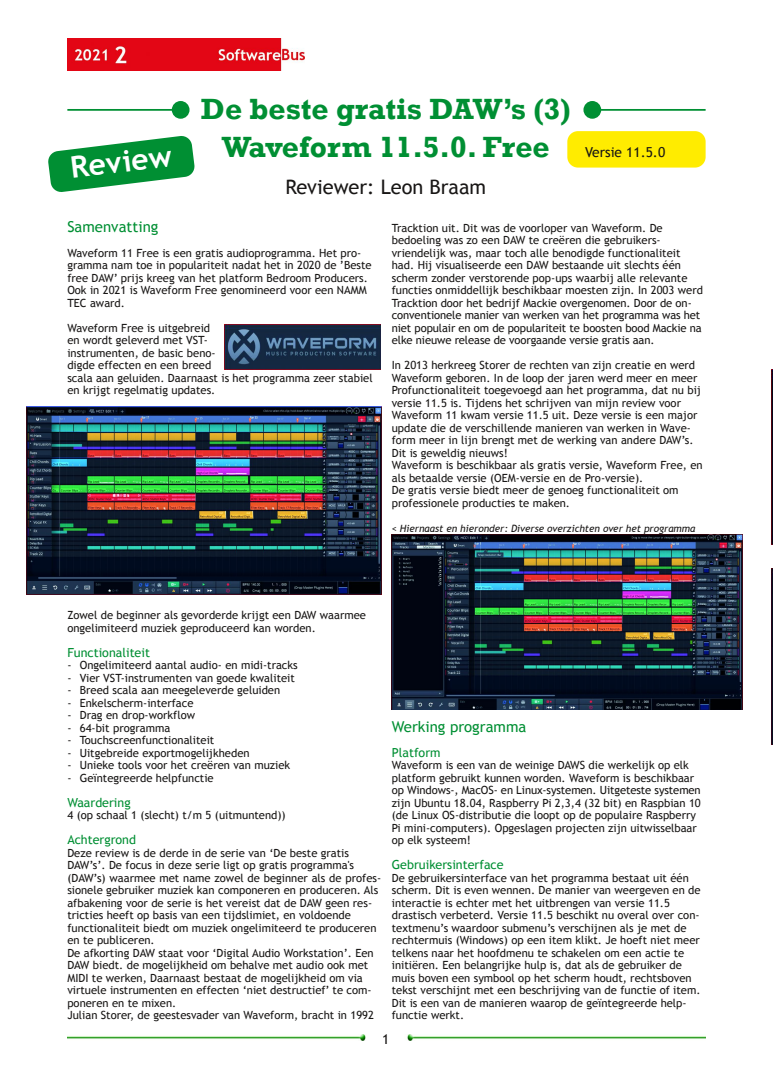
<style>
.page{position:relative;width:773px;height:1081px;background:#fff}
.page>*{position:absolute;margin:0;border:0;box-sizing:border-box;transform-origin:0 0}
.t1{font:700 30px/37.5px "Rockwell";color:#008f33;text-align:center}
.t2{font:700 30px "Trebuchet MS";color:#fff}
.t3{font:20px "Trebuchet MS";color:#181615}
.t4{font:15px "Trebuchet MS";color:#008f33}
.t5{font:13.75px "Trebuchet MS";color:#181615}
.t6{font:12.5px "Trebuchet MS";color:#008f33}
.t7{font:11.25px/12.5px "Trebuchet MS";color:#181615}
.t8{font:italic 10px "Trebuchet MS";color:#181615}
</style>
<div class="page">
<img style="left:67px;top:39px;width:237px;height:32px">
<img style="left:67px;top:1035px;width:299px;height:5px">
<img style="left:407px;top:1035px;width:298px;height:5px">
<hr style="left:592px;top:109px;width:113px;height:2px;background:#008f33">
<div style="left:583px;top:101px;width:18px;height:18px;background:#008f33;border-radius:50%"></div>
<hr style="left:67px;top:109px;width:114px;height:2px;background:#008f33">
<div style="left:172px;top:101px;width:17px;height:18px;background:#008f33;border-radius:50%"></div>
<svg style="left:48px;top:136px;width:147px;height:56px"></svg>
<div style="left:567px;top:131px;width:138px;height:37px;background:#ffec00;border-radius:11px"></div>
<img style="left:225px;top:324px;width:156px;height:46px">
<img style="left:27px;top:407px;width:354px;height:187px">
<img style="left:392px;top:534px;width:350px;height:176px">
<img style="left:771px;top:369px;width:1px;height:175px">
<img style="left:771px;top:568px;width:1px;height:177px">
<h1 class="t1" style="left:201px;top:90px;width:371px">De beste gratis DAW’s (3)<br>Waveform 11.5.0. Free</h1>
<h2 class="t3" style="left:285px;top:175px;width:202px">Reviewer: Leon Braam</h2>
<h1 class="t2" style="left:68px;top:150px;width:104px;rotate:-7deg">Review</h1>
<p class="t5" style="left:585px;top:144px;width:82px">Versie 11.5.0</p>
<h3 class="t4" style="left:67px;top:218px;width:93px">Samenvatting</h3>
<p class="t7" style="left:67px;top:246px;width:306px">Waveform 11 Free is een gratis audioprogramma. Het pro‐ gramma nam toe in populariteit nadat het in 2020 de ’Beste free DAW’ prijs kreeg van het platform Bedroom Producers.<br>Ook in 2021 is Waveform Free genomineerd voor een NAMM TEC award.</p>
<p class="t7" style="left:67px;top:321px;width:307px">Waveform Free is uitgebreid<br>en wordt geleverd met VST‐<br>instrumenten, de basic beno‐<br>digde effecten en een breed<br>scala aan geluiden. Daarnaast is het programma zeer stabiel en krijgt regelmatig updates.</p>
<p class="t7" style="left:392px;top:221px;width:312px">Tracktion uit. Dit was de voorloper van Waveform. De bedoeling was zo een DAW te creëren die gebruikers‐ vriendelijk was, maar toch alle benodigde functionaliteit had. Hij visualiseerde een DAW bestaande uit slechts één scherm zonder verstorende pop‐ups waarbij alle relevante functies onmiddellijk beschikbaar moesten zijn. In 2003 werd Tracktion door het bedrijf Mackie overgenomen. Door de on‐ conventionele manier van werken van het programma was het niet populair en om de populariteit te boosten bood Mackie na elke nieuwe release de voorgaande versie gratis aan.</p>
<p class="t7" style="left:392px;top:359px;width:312px">In 2013 herkreeg Storer de rechten van zijn creatie en werd Waveform geboren. In de loop der jaren werd meer en meer Profunctionaliteit toegevoegd aan het programma, dat nu bij versie 11.5 is. Tijdens het schrijven van mijn review voor Waveform 11 kwam versie 11.5 uit. Deze versie is een major update die de verschillende manieren van werken in Wave‐ form meer in lijn brengt met de werking van andere DAW’s.<br>Dit is geweldig nieuws!<br>Waveform is beschikbaar als gratis versie, Waveform Free, en als betaalde versie (OEM‐versie en de Pro‐versie).<br>De gratis versie biedt meer de genoeg functionaliteit om professionele producties te maken.</p>
<p class="t8" style="left:391px;top:522px;width:305px">&lt; Hiernaast en hieronder: Diverse overzichten over het programma</p>
<p class="t7" style="left:67px;top:609px;width:300px">Zowel de beginner als gevorderde krijgt een DAW waarmee ongelimiteerd muziek geproduceerd kan worden.</p>
<p class="t6" style="left:67px;top:645px;width:84px">Functionaliteit</p>
<p class="t7" style="left:67px;top:659px;width:232px">‐ Ongelimiteerd aantal audio‐ en midi‐tracks ‐ Vier VST‐instrumenten van goede kwaliteit ‐ Breed scala aan meegeleverde geluiden<br>‐ Enkelscherm‐interface<br>‐ Drag en drop‐workflow<br>‐ 64‐bit programma<br>‐ Touchscreenfunctionaliteit<br>‐ Uitgebreide exportmogelijkheden<br>‐ Unieke tools voor het creëren van muziek<br>‐ Geïntegreerde helpfunctie</p>
<p class="t6" style="left:67px;top:795px;width:65px">Waardering</p>
<p class="t7" style="left:67px;top:809px;width:220px">4 (op schaal 1 (slecht) t/m 5 (uitmuntend))</p>
<p class="t6" style="left:67px;top:832px;width:70px">Achtergrond</p>
<p class="t7" style="left:67px;top:846px;width:315px">Deze review is de derde in de serie van ‘De beste gratis DAW’s’. De focus in deze serie ligt op gratis programma's (DAW’s) waarmee met name zowel de beginner als de profes‐ sionele gebruiker muziek kan componeren en produceren. Als afbakening voor de serie is het vereist dat de DAW geen res‐ tricties heeft op basis van een tijdslimiet, en voldoende functionaliteit biedt om muziek ongelimiteerd te produceren en te publiceren.<br>De afkorting DAW staat voor ‘Digital Audio Workstation’. Een DAW biedt. de mogelijkheid om behalve met audio ook met MIDI te werken, Daarnaast bestaat de mogelijkheid om via virtuele instrumenten en effecten ‘niet destructief’ te com‐ poneren en te mixen.<br>Julian Storer, de geestesvader van Waveform, bracht in 1992</p>
<h3 class="t4" style="left:392px;top:718px;width:136px">Werking programma</h3>
<p class="t6" style="left:392px;top:745px;width:50px">Platform</p>
<p class="t7" style="left:392px;top:759px;width:310px">Waveform is een van de weinige DAWS die werkelijk op elk platform gebruikt kunnen worden. Waveform is beschikbaar op Windows‐, MacOS‐ en Linux‐systemen. Uitgeteste systemen zijn Ubuntu 18.04, Raspberry Pi 2,3,4 (32 bit) en Raspbian 10 (de Linux OS‐distributie die loopt op de populaire Raspberry Pi mini‐computers). Opgeslagen projecten zijn uitwisselbaar op elk systeem!</p>
<p class="t6" style="left:392px;top:857px;width:113px">Gebruikersinterface</p>
<p class="t7" style="left:392px;top:871px;width:310px">De gebruikersinterface van het programma bestaat uit één scherm. Dit is even wennen. De manier van weergeven en de interactie is echter met het uitbrengen van versie 11.5 drastisch verbeterd. Versie 11.5 beschikt nu overal over con‐ textmenu’s waardoor submenu’s verschijnen als je met de rechtermuis (Windows) op een item klikt. Je hoeft niet meer telkens naar het hoofdmenu te schakelen om een actie te initiëren. Een belangrijke hulp is, dat als de gebruiker de muis boven een symbool op het scherm houdt, rechtsboven tekst verschijnt met een beschrijving van de functie of item.<br>Dit is een van de manieren waarop de geïntegreerde help‐ functie werkt.</p>
<p class="t5" style="left:382px;top:1031px;width:9px">1</p>
</div>
